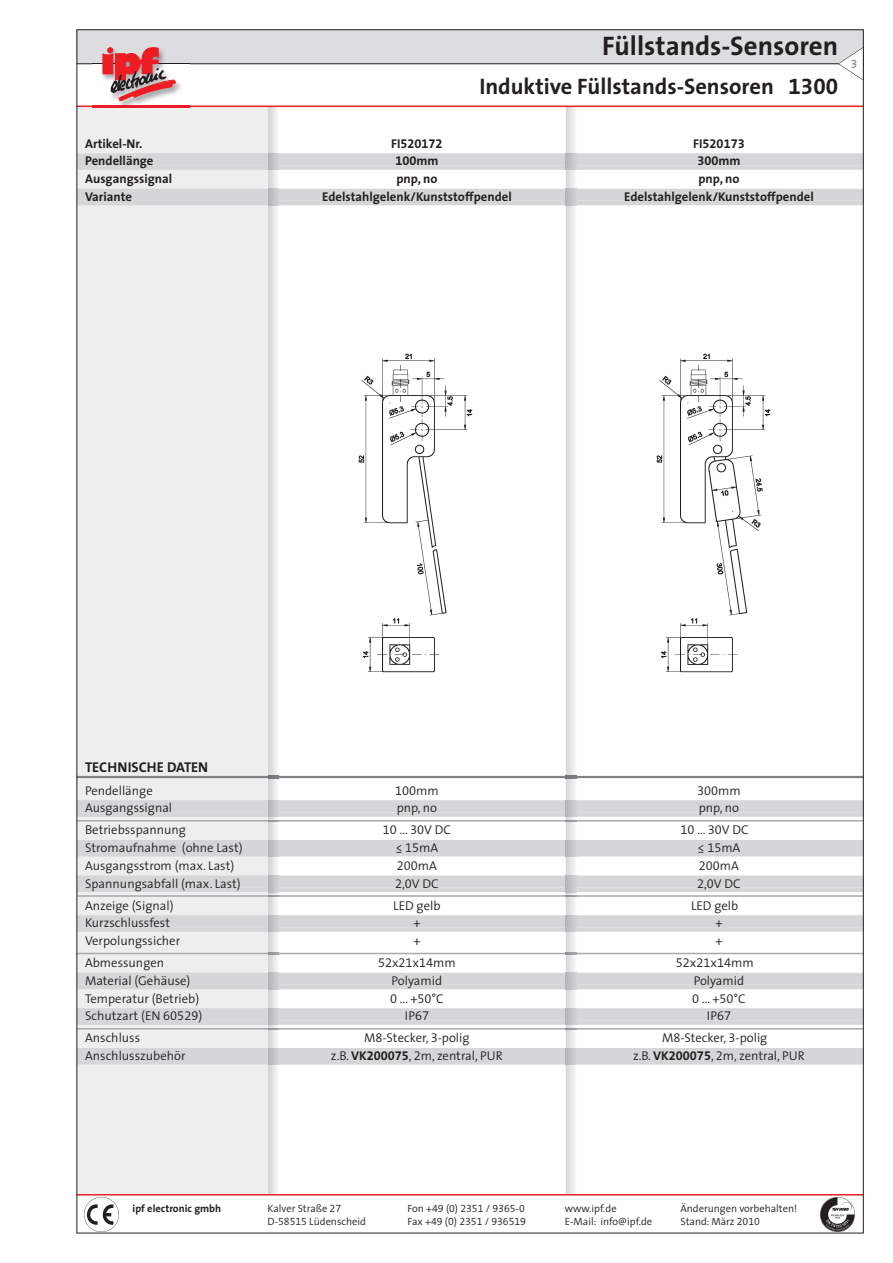
<style>
.page{position:relative;width:893px;height:1263px;background:#fff}
.page>*{position:absolute;margin:0;border:0;box-sizing:border-box;transform-origin:0 0}
.t1{font:300 27px "BHM The Sans Tab";color:#231f20}
.t2{font:300 22.5px "BHM The Sans Tab";color:#231f20}
.t3{font:300 14.25px "BHM The Sans Tab";color:#231f20}
.t4{font:300 12.75px "BHM The Sans Tab";color:#231f20}
.t5{font:300 12.75px "BHM The Sans Tab";color:#231f20}
.t6{font:300 12px "BHM The Sans Tab";color:#939598}
.t7{font:300 10.5px/12.8px "BHM The Sans Tab";color:#231f20}
.t8{font:300 10.5px "BHM The Sans Tab";color:#231f20}
.s1{font-family:"The Sans Semi Light Expert";font-weight:400}
.s2{font-style:inherit}
</style>
<div class="page">
<div style="left:77px;top:106px;width:191px;height:1089px;background:#eeeeef"></div>
<hr style="left:77px;top:776px;width:786px;height:2px;background:#808285">
<div style="left:77px;top:800px;width:786px;height:12px;background:#d5d6d8"></div>
<div style="left:77px;top:812px;width:786px;height:5px;background:#d5d6d8"></div>
<hr style="left:77px;top:820px;width:786px;height:2px;background:#a8a9ad">
<div style="left:77px;top:840px;width:786px;height:12px;background:#d5d6d8"></div>
<div style="left:77px;top:852px;width:786px;height:5px;background:#d5d6d8"></div>
<div style="left:77px;top:876px;width:786px;height:12px;background:#d5d6d8"></div>
<hr style="left:77px;top:888px;width:786px;height:4px;background:#d5d6d8">
<hr style="left:77px;top:895px;width:786px;height:2px;background:#a8a9ad">
<div style="left:77px;top:915px;width:786px;height:12px;background:#d5d6d8"></div>
<div style="left:77px;top:927px;width:786px;height:5px;background:#d5d6d8"></div>
<hr style="left:77px;top:953px;width:786px;height:1px;background:#a8a9ad">
<div style="left:77px;top:973px;width:786px;height:12px;background:#d5d6d8"></div>
<hr style="left:77px;top:985px;width:786px;height:4px;background:#d5d6d8">
<div style="left:77px;top:1008px;width:786px;height:12px;background:#d5d6d8"></div>
<div style="left:77px;top:1020px;width:786px;height:5px;background:#d5d6d8"></div>
<hr style="left:77px;top:1028px;width:786px;height:2px;background:#a8a9ad">
<div style="left:77px;top:1048px;width:786px;height:12px;background:#d5d6d8"></div>
<div style="left:77px;top:1060px;width:786px;height:5px;background:#d5d6d8"></div>
<div style="left:77px;top:153px;width:786px;height:12px;background:#d5d6d8"></div>
<div style="left:77px;top:165px;width:786px;height:5px;background:#d5d6d8"></div>
<div style="left:77px;top:189px;width:786px;height:12px;background:#d5d6d8"></div>
<hr style="left:77px;top:201px;width:786px;height:4px;background:#d5d6d8">
<svg style="left:268px;top:800px;width:10px;height:22px"></svg>
<svg style="left:268px;top:840px;width:10px;height:17px"></svg>
<svg style="left:268px;top:876px;width:11px;height:21px"></svg>
<svg style="left:268px;top:915px;width:10px;height:17px"></svg>
<svg style="left:268px;top:973px;width:10px;height:16px"></svg>
<svg style="left:268px;top:1008px;width:10px;height:22px"></svg>
<svg style="left:268px;top:1048px;width:10px;height:17px"></svg>
<svg style="left:268px;top:153px;width:10px;height:17px"></svg>
<svg style="left:268px;top:189px;width:10px;height:16px"></svg>
<svg style="left:566px;top:800px;width:10px;height:22px"></svg>
<svg style="left:566px;top:840px;width:10px;height:17px"></svg>
<svg style="left:566px;top:876px;width:10px;height:21px"></svg>
<svg style="left:566px;top:915px;width:10px;height:17px"></svg>
<svg style="left:566px;top:973px;width:10px;height:16px"></svg>
<svg style="left:566px;top:1008px;width:10px;height:22px"></svg>
<svg style="left:566px;top:1048px;width:10px;height:17px"></svg>
<svg style="left:566px;top:153px;width:10px;height:17px"></svg>
<svg style="left:566px;top:189px;width:10px;height:16px"></svg>
<div style="left:77px;top:30px;width:786px;height:34px;background:#dcdddf"></div>
<hr style="left:77px;top:1194px;width:786px;height:2px;background:#ee1d23">
<hr style="left:77px;top:106px;width:786px;height:1px;background:#ee1d23">
<hr style="left:77px;top:64px;width:786px;height:1px;background:#231f20">
<svg style="left:838px;top:47px;width:25px;height:34px"></svg>
<hr style="left:77px;top:30px;width:1px;height:1203px;background:#231f20">
<hr style="left:863px;top:30px;width:1px;height:1203px;background:#231f20">
<hr style="left:77px;top:29px;width:786px;height:1px;background:#231f20">
<hr style="left:77px;top:1233px;width:786px;height:1px;background:#231f20">
<img style="left:92px;top:63px;width:98px;height:45px">
<img style="left:92px;top:106px;width:98px;height:1px">
<img style="left:176px;top:64px;width:14px;height:1px">
<svg style="left:102px;top:47px;width:74px;height:54px"></svg>
<img style="left:820px;top:1197px;width:34px;height:34px">
<img style="left:85px;top:1197px;width:33px;height:34px">
<img style="left:359px;top:354px;width:113px;height:319px">
<img style="left:656px;top:354px;width:114px;height:319px">
<h1 class="t1" style="left:602px;top:24px;width:237px">Füllstands-Sensoren</h1>
<h2 class="t2" style="left:479px;top:67px;width:360px">Induktive Füllstands-Sensoren 1300</h2>
<p class="t6" style="left:850px;top:54px;width:8px">3</p>
<p class="t5" style="left:85px;top:133px;width:59px">Artikel-Nr.</p>
<p class="t5" style="left:391px;top:133px;width:53px">FI520172</p>
<p class="t5" style="left:693px;top:133px;width:53px">FI520173</p>
<p class="t5" style="left:85px;top:150px;width:70px">Pendellänge</p>
<p class="t5" style="left:395px;top:150px;width:45px">100mm</p>
<p class="t5" style="left:697px;top:150px;width:45px">300mm</p>
<p class="t5" style="left:85px;top:168px;width:89px">Ausgangssignal</p>
<p class="t5" style="left:396px;top:168px;width:43px">pnp, no</p>
<p class="t5" style="left:698px;top:168px;width:43px">pnp, no</p>
<p class="t5" style="left:85px;top:186px;width:49px">Variante</p>
<p class="t5" style="left:322px;top:186px;width:191px">Edelstahlgelenk/Kunststoffpendel</p>
<p class="t5" style="left:624px;top:186px;width:191px">Edelstahlgelenk/Kunststoffpendel</p>
<p class="t3" style="left:85px;top:756px;width:124px">TECHNISCHE DATEN</p>
<p class="t4" style="left:85px;top:785px;width:69px">Pendellänge</p>
<p class="t4" style="left:395px;top:785px;width:45px">100mm</p>
<p class="t4" style="left:697px;top:785px;width:45px">300mm</p>
<p class="t4" style="left:85px;top:803px;width:89px">Ausgangssignal</p>
<p class="t4" style="left:396px;top:803px;width:42px">pnp, no</p>
<p class="t4" style="left:698px;top:803px;width:42px">pnp, no</p>
<p class="t4" style="left:85px;top:825px;width:102px">Betriebsspannung</p>
<p class="t4" style="left:383px;top:825px;width:70px">10 ... 30V DC</p>
<p class="t4" style="left:680px;top:825px;width:70px">10 ... 30V DC</p>
<p class="t4" style="left:85px;top:843px;width:159px">Stromaufnahme (ohne Last)</p>
<p class="t4" style="left:395px;top:843px;width:44px"><span class="s1">≤</span> 15mA</p>
<p class="t4" style="left:697px;top:843px;width:44px"><span class="s1">≤</span> 15mA</p>
<p class="t4" style="left:85px;top:860px;width:151px">Ausgangsstrom (max. Last)</p>
<p class="t4" style="left:397px;top:860px;width:42px">200mA</p>
<p class="t4" style="left:699px;top:860px;width:42px">200mA</p>
<p class="t4" style="left:85px;top:878px;width:157px">Spannungsabfall (max. Last)</p>
<p class="t4" style="left:395px;top:878px;width:45px">2,0V DC</p>
<p class="t4" style="left:697px;top:878px;width:45px">2,0V DC</p>
<p class="t4" style="left:85px;top:900px;width:90px">Anzeige (Signal)</p>
<p class="t4" style="left:393px;top:900px;width:49px">LED gelb</p>
<p class="t4" style="left:691px;top:900px;width:49px">LED gelb</p>
<p class="t4" style="left:85px;top:918px;width:87px">Kurzschlussfest</p>
<p class="t4" style="left:413px;top:918px;width:9px">+</p>
<p class="t4" style="left:715px;top:918px;width:9px">+</p>
<p class="t4" style="left:85px;top:936px;width:97px">Verpolungssicher</p>
<p class="t4" style="left:413px;top:936px;width:9px">+</p>
<p class="t4" style="left:715px;top:936px;width:9px">+</p>
<p class="t4" style="left:85px;top:958px;width:81px">Abmessungen</p>
<p class="t4" style="left:378px;top:958px;width:79px">52x21x14mm</p>
<p class="t4" style="left:675px;top:958px;width:79px">52x21x14mm</p>
<p class="t4" style="left:85px;top:975px;width:107px">Material (Gehäuse)</p>
<p class="t4" style="left:391px;top:975px;width:52px">Polyamid</p>
<p class="t4" style="left:693px;top:975px;width:52px">Polyamid</p>
<p class="t4" style="left:85px;top:993px;width:116px">Temperatur (Betrieb)</p>
<p class="t4" style="left:390px;top:993px;width:55px">0 ... +50°C</p>
<p class="t4" style="left:692px;top:993px;width:55px">0 ... +50°C</p>
<p class="t4" style="left:85px;top:1011px;width:119px">Schutzart (EN 60529)</p>
<p class="t4" style="left:405px;top:1011px;width:26px">IP67</p>
<p class="t4" style="left:706px;top:1011px;width:26px">IP67</p>
<p class="t4" style="left:85px;top:1033px;width:57px">Anschluss</p>
<p class="t4" style="left:364px;top:1033px;width:107px">M8-Stecker, 3-polig</p>
<p class="t4" style="left:662px;top:1033px;width:107px">M8-Stecker, 3-polig</p>
<p class="t4" style="left:85px;top:1051px;width:102px">Anschlusszubehör</p>
<p class="t4" style="left:331px;top:1051px;width:173px">z.B. <span class="s2">VK200075</span>, 2m, zentral, PUR</p>
<p class="t4" style="left:633px;top:1051px;width:173px">z.B. <span class="s2">VK200075</span>, 2m, zentral, PUR</p>
<p class="t8" style="left:133px;top:1199px;width:90px">ipf electronic gmbh</p>
<p class="t7" style="left:267px;top:1203px;width:100px">Kalver Straße 27<br>D-58515 Lüdenscheid</p>
<p class="t7" style="left:680px;top:1203px;width:118px">Änderungen vorbehalten!<br>Stand: März 2010</p>
<p class="t7" style="left:407px;top:1203px;width:120px">Fon +49 (0) 2351 / 9365-0<br>Fax +49 (0) 2351 / 936519</p>
<p class="t7" style="left:564px;top:1203px;width:89px">www.ipf.de<br>E-Mail: info@ipf.de</p>
</div>
